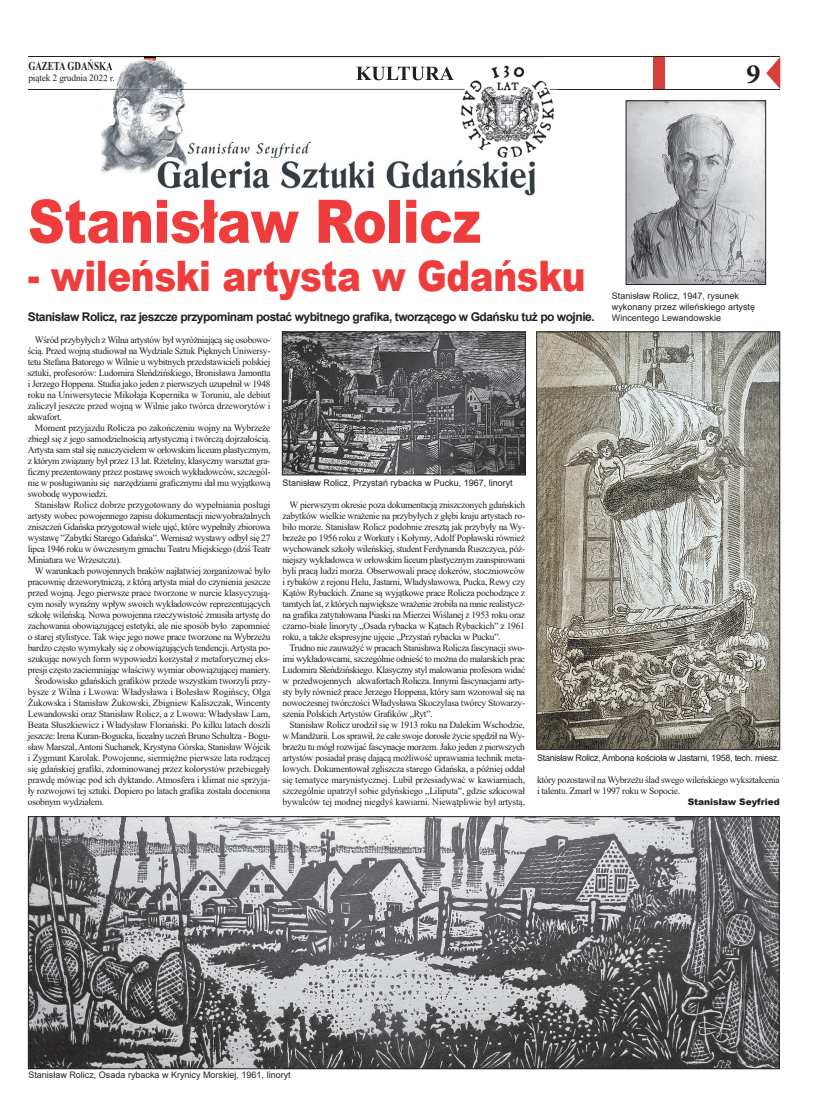
<style>
.page{position:relative;width:820px;height:1106px;background:#fff}
.page>*{position:absolute;margin:0;border:0;box-sizing:border-box;transform-origin:0 0}
.t1{font:900 60px "Arial";letter-spacing:-.01em;color:#ee3d3c;scale:.85 1}
.t2{font:900 42px "Arial";letter-spacing:-.01em;color:#ee3d3c;scale:.85 1}
.t3{font:700 28px "Minion Pro";color:#231f20}
.t4{font:700 12px "Arial";letter-spacing:-.04em;color:#231f20}
.t5{font:700 12px "Times New Roman";color:#231f20;scale:.75 1}
.t6{font:9.5px/11px "Times New Roman";letter-spacing:-.03em;color:#231f20;text-align:justify}
.t7{font:9.5px "Times New Roman";letter-spacing:-.01em;color:#231f20}
.t8{font:9px/10.8px "Arial";color:#231f20}
.t9{font:9px "Arial";letter-spacing:-.03em;color:#231f20}
.t10{font:900 9px "Arial";color:#231f20}
</style>
<div class="page">
<svg style="left:766px;top:58px;width:14px;height:31px"></svg>
<div style="left:652px;top:57px;width:12px;height:32px;background:#d7403a"></div>
<hr style="left:28px;top:89px;width:752px;height:1px;background:#231f20">
<hr style="left:28px;top:57px;width:752px;height:1px;background:#231f20">
<img style="left:101px;top:156px;width:434px;height:40px">
<img style="left:101px;top:58px;width:341px;height:39px">
<img style="left:442px;top:79px;width:15px;height:10px">
<img style="left:144px;top:58px;width:11px;height:31px">
<svg style="left:101px;top:59px;width:13px;height:24px"></svg>
<img style="left:101px;top:89px;width:356px;height:1px">
<img style="left:101px;top:57px;width:443px;height:1px">
<img style="left:356px;top:66px;width:97px;height:14px">
<img style="left:101px;top:97px;width:211px;height:59px">
<img style="left:457px;top:156px;width:78px;height:6px">
<img style="left:460px;top:65px;width:94px;height:92px">
<img style="left:627px;top:102px;width:136px;height:181px">
<div style="left:625px;top:100px;width:140px;height:185px;border:1px solid #231f20"></div>
<img style="left:538px;top:333px;width:240px;height:415px">
<div style="left:536px;top:331px;width:244px;height:419px;border:1px solid #231f20"></div>
<img style="left:284px;top:333px;width:239px;height:140px">
<div style="left:282px;top:331px;width:243px;height:144px;border:1px solid #231f20"></div>
<img style="left:30px;top:818px;width:747px;height:249px">
<div style="left:28px;top:816px;width:751px;height:253px;border:1px solid #231f20"></div>
<p class="t5" style="left:28px;top:57px;width:114px">GAZETA GDAŃSKA</p>
<p class="t6" style="left:28px;top:72px;width:88px">piątek 2 grudnia 2022 r.</p>
<h3 class="t3" style="left:746px;top:54px;width:15px">9</h3>
<h1 class="t1" style="left:28px;top:178px;width:534px">Stanisław Rolicz</h1>
<h2 class="t2" style="left:28px;top:245px;width:657px">- wileński artysta w Gdańsku</h2>
<p class="t4" style="left:28px;top:308px;width:568px">Stanisław Rolicz, raz jeszcze przypominam postać wybitnego grafika, tworzącego w Gdańsku tuż po wojnie.</p>
<p class="t6" style="left:28px;top:334px;width:244px;text-indent:7px">Wśród przybyłych z Wilna artystów był wyróżniającą się osobowo&shy;ścią. Przed wojną studiował na Wydziale Sztuk Pięknych Uniwersy&shy;tetu Stefana Batorego w Wilnie u wybitnych przedstawicieli polskiej sztuki, profesorów: Ludomira Sleńdzińskiego, Bronisława Jamontta i Jerzego Hoppena. Studia jako jeden z pierwszych uzupełnił w 1948 roku na Uniwersytecie Mikołaja Kopernika w Toruniu, ale debiut zaliczył jeszcze przed wojną w Wilnie jako twórca drzeworytów i akwafort.</p>
<p class="t6" style="left:28px;top:422px;width:244px;text-indent:7px">Moment przyjazdu Rolicza po zakończeniu wojny na Wybrzeże zbiegł się z jego samodzielnością artystyczną i twórczą dojrzałością.<br>Artysta sam stał się nauczycielem w orłowskim liceum plastycznym, z którym związany był przez 13 lat. Rzetelny, klasyczny warsztat gra&shy;ficzny prezentowany przez postawę swoich wykładowców, szczegól&shy;nie w posługiwaniu się narzędziami graficznymi dał mu wyjątkową swobodę wypowiedzi.</p>
<p class="t6" style="left:28px;top:499px;width:244px;text-indent:7px">Stanisław Rolicz dobrze przygotowany do wypełniania posługi artysty wobec powojennego zapisu dokumentacji niewyobrażalnych zniszczeń Gdańska przygotował wiele ujęć, które wypełniły zbiorowa wystawę ”Zabytki Starego Gdańska”. Wernisaż wystawy odbył się 27 lipca 1946 roku w ówczesnym gmachu Teatru Miejskiego (dziś Teatr Miniatura we Wrzeszczu).</p>
<p class="t6" style="left:35px;top:565px;width:237px">W warunkach powojennych braków najłatwiej zorganizować było</p>
<p class="t6" style="left:28px;top:576px;width:244px">pracownię drzeworytniczą, z którą artysta miał do czynienia jeszcze</p>
<p class="t6" style="left:28px;top:587px;width:244px">przed wojną. Jego pierwsze prace tworzone w nurcie klasycyzują-</p>
<p class="t6" style="left:28px;top:598px;width:244px">cym nosiły wyraźny wpływ swoich wykładowców reprezentujących</p>
<p class="t6" style="left:28px;top:609px;width:244px">szkołę wileńską. Nowa powojenna rzeczywistość zmusiła artystę do</p>
<p class="t6" style="left:28px;top:620px;width:244px">zachowania obowiązującej estetyki, ale nie sposób było zapomnieć</p>
<p class="t6" style="left:28px;top:631px;width:244px">o starej stylistyce. Tak więc jego nowe prace tworzone na Wybrzeżu</p>
<p class="t6" style="left:28px;top:642px;width:244px">bardzo często wymykały się z obowiązujących tendencji. Artysta po-</p>
<p class="t6" style="left:28px;top:653px;width:244px">szukując nowych form wypowiedzi korzystał z metaforycznej eks-</p>
<p class="t6" style="left:28px;top:664px;width:244px">presji często zaciemniając właściwy wymiar obowiązującej maniery.</p>
<p class="t6" style="left:35px;top:675px;width:237px">Środowisko gdańskich grafików przede wszystkim tworzyli przy-</p>
<p class="t7" style="left:28px;top:685px;width:244px">bysze z Wilna i Lwowa: Władysława i Bolesław Rogińscy, Olga</p>
<p class="t6" style="left:28px;top:697px;width:244px">Żukowska i Stanisław Żukowski, Zbigniew Kaliszczak, Wincenty</p>
<p class="t6" style="left:28px;top:708px;width:244px">Lewandowski oraz Stanisław Rolicz, a z Lwowa: Władysław Lam,</p>
<p class="t6" style="left:28px;top:719px;width:244px">Beata Słuszkiewicz i Władysław Floriański. Po kilku latach doszli</p>
<p class="t6" style="left:28px;top:730px;width:244px">jeszcze: Irena Kuran-Bogucka, licealny uczeń Bruno Schultza - Bogu-</p>
<p class="t6" style="left:28px;top:741px;width:244px">sław Marszal, Antoni Suchanek, Krystyna Górska, Stanisław Wójcik</p>
<p class="t6" style="left:28px;top:752px;width:244px">i Zygmunt Karolak. Powojenne, siermiężne pierwsze lata rodzącej</p>
<p class="t6" style="left:28px;top:763px;width:244px">się gdańskiej grafiki, zdominowanej przez kolorystów przebiegały</p>
<p class="t6" style="left:28px;top:774px;width:244px">prawdę mówiąc pod ich dyktando. Atmosfera i klimat nie sprzyja-</p>
<p class="t6" style="left:28px;top:785px;width:244px">ły rozwojowi tej sztuki. Dopiero po latach grafika została doceniona</p>
<p class="t6" style="left:28px;top:796px;width:78px">osobnym wydziałem.</p>
<p class="t8" style="left:611px;top:291px;width:145px">Stanisław Rolicz, 1947, rysunek wykonany przez wileńskiego artystę<br>Wincentego Lewandowskie</p>
<p class="t8" style="left:282px;top:477px;width:232px">Stanisław Rolicz, Przystań rybacka w Pucku, 1967, linoryt</p>
<p class="t6" style="left:282px;top:499px;width:244px;text-indent:7px">W pierwszym okresie poza dokumentacją zniszczonych gdańskich zabytków wielkie wrażenie na przybyłych z głębi kraju artystach ro&shy;biło morze. Stanisław Rolicz podobnie zresztą jak przybyły na Wy&shy;brzeże po 1956 roku z Workuty i Kołymy, Adolf Popławski również wychowanek szkoły wileńskiej, student Ferdynanda Ruszczyca, póź&shy;niejszy wykładowca w orłowskim liceum plastycznym zainspirowani byli pracą ludzi morza. Obserwowali pracę dokerów, stoczniowców i rybaków z rejonu Helu, Jastarni, Władysławowa, Pucka, Rewy czy Kątów Rybackich. Znane są wyjątkowe prace Rolicza pochodzące z tamtych lat, z których największe wrażenie zrobiła na mnie realistycz&shy;na grafika zatytułowana Piaski na Mierzei Wiślanej z 1953 roku oraz czarno-białe linoryty „Osada rybacka w Kątach Rybackich” z 1961 roku, a także ekspresyjne ujęcie „Przystań rybacka w Pucku”.</p>
<p class="t6" style="left:282px;top:642px;width:244px;text-indent:7px">Trudno nie zauważyć w pracach Stanisława Rolicza fascynacji swo&shy;imi wykładowcami, szczególnie odnieść to można do malarskich prac Ludomira Sleńdzińskiego. Klasyczny styl malowania profesora widać w przedwojennych akwafortach Rolicza. Innymi fascynacjami arty&shy;sty były również prace Jerzego Hoppena, który sam wzorował się na nowoczesnej twórczości Władysława Skoczylasa twórcy Stowarzy&shy;szenia Polskich Artystów Grafików „Ryt”.</p>
<p class="t6" style="left:282px;top:719px;width:244px;text-indent:7px">Stanisław Rolicz urodził się w 1913 roku na Dalekim Wschodzie, w Mandżurii. Los sprawił, że całe swoje dorosłe życie spędził na Wy&shy;brzeżu tu mógł rozwijać fascynacje morzem. Jako jeden z pierwszych artystów posiadał prasę dającą możliwość uprawiania technik meta&shy;lowych. Dokumentował zgliszcza starego Gdańska, a później oddał się tematyce marynistycznej. Lubił przesiadywać w kawiarniach, szczególnie upatrzył sobie gdyńskiego „Liliputa”, gdzie szkicował bywalców tej modnej niegdyś kawiarni. Niewątpliwie był artystą,</p>
<p class="t9" style="left:537px;top:751px;width:244px">Stanisław Rolicz, Ambona kościoła w Jastarni, 1958, tech. miesz.</p>
<p class="t6" style="left:537px;top:774px;width:244px">który pozostawił na Wybrzeżu ślad swego wileńskiego wykształcenia i talentu. Zmarł w 1997 roku w Sopocie.</p>
<p class="t10" style="left:687px;top:795px;width:93px">Stanisław Seyfried</p>
<p class="t8" style="left:28px;top:1069px;width:264px">Stanisław Rolicz, Osada rybacka w Krynicy Morskiej, 1961, linoryt</p>
</div>
